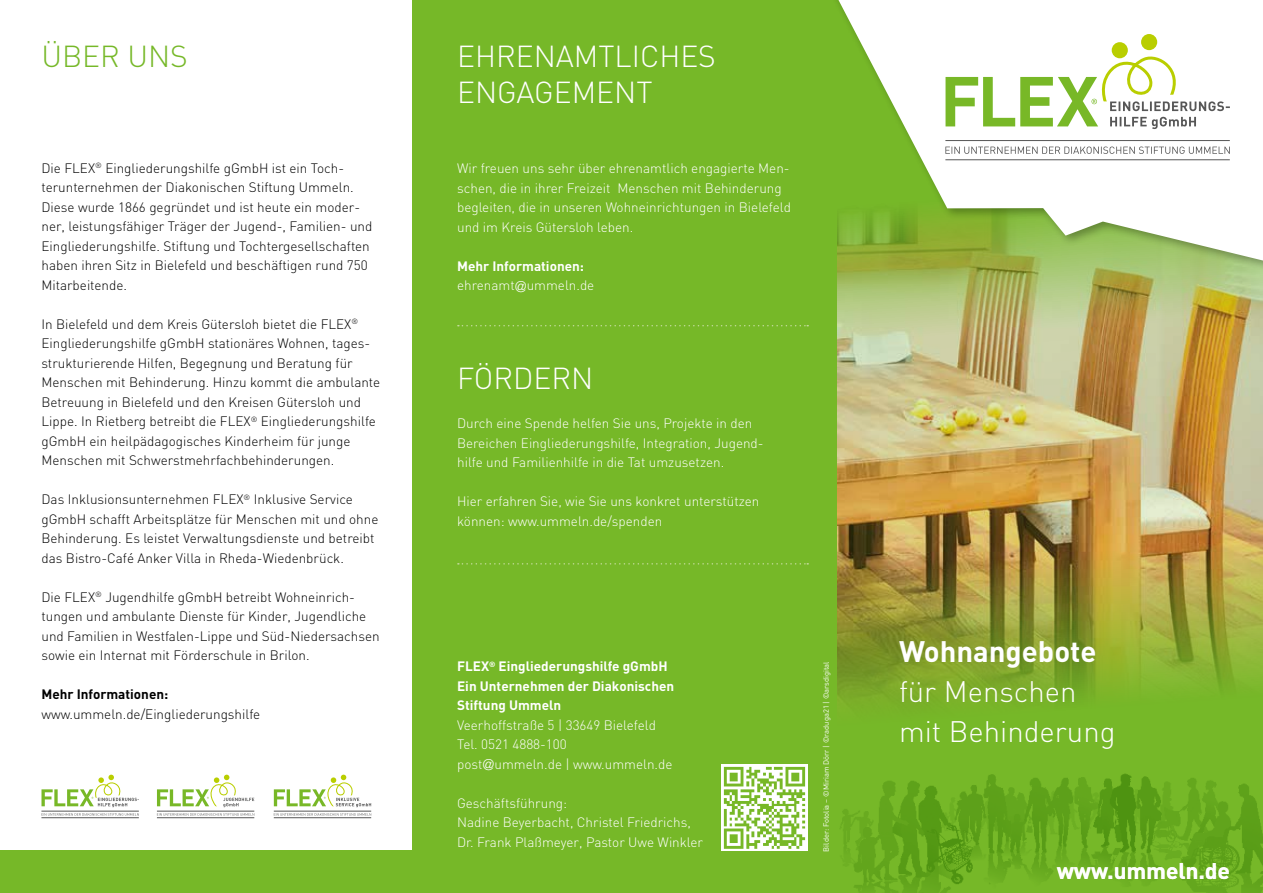
<style>
.page{position:relative;width:1263px;height:893px;background:#fff}
.page>*{position:absolute;margin:0;border:0;box-sizing:border-box;transform-origin:0 0}
.t1{font:300 30px/36px "DIN";color:#fff}
.t2{font:300 30px "DIN";color:#76b828}
.t3{font:300 29.25px/39.8px "DIN";color:#fff}
.t4{font:700 29.25px "DIN";color:#fff}
.t5{font:700 22.5px "DIN";color:#fff}
.t6{font:300 13.5px/19.5px "DIN";color:#000}
.t7{font:300 13.5px/19.5px "DIN";color:#fff}
.t8{font:700 13.5px/19.5px "DIN";color:#fff}
.t9{font:700 13.5px "DIN";color:#000}
.t10{font:7.5px "DIN";color:#fff}
.s1{font-weight:300}
.s2{font-family:"Helvetica Neue";font-weight:300;font-size:15px}
.s3{font-family:"Helvetica Neue";font-size:15px}
</style>
<div class="page">
<div style="left:412px;top:0;width:851px;height:893px;background:#76b828"></div>
<img style="left:838px;top:275px;width:425px;height:430px">
<div style="left:0;top:850px;width:838px;height:43px;background:#76b828"></div>
<img style="left:840px;top:773px;width:423px;height:120px">
<div style="left:828px;top:0;width:435px;height:275px;background:#000;opacity:.3"></div>
<svg style="left:838px;top:0;width:425px;height:261px;fill:#fff"></svg>
<div style="left:1141px;top:34px;width:16px;height:16px;background:#b9ce00;border-radius:50%"></div>
<div style="left:1112px;top:42px;width:16px;height:16px;background:#b9ce00;border-radius:50%"></div>
<hr style="left:945px;top:140px;width:285px;height:1px;background:#565656">
<hr style="left:945px;top:159px;width:285px;height:1px;background:#565656">
<svg style="left:945px;top:147px;width:285px;height:7px;background:#d3d3d3"></svg>
<svg style="left:945px;top:54px;width:285px;height:75px;background:#dee9cb"></svg>
<img style="left:721px;top:764px;width:87px;height:86px">
<svg style="left:458px;top:325px;width:350px;height:1px"></svg>
<hr style="left:41px;top:811px;width:98px;height:1px;background:#565656">
<hr style="left:41px;top:817px;width:98px;height:1px;background:#565656">
<svg style="left:41px;top:813px;width:98px;height:3px"></svg>
<svg style="left:41px;top:775px;width:98px;height:32px"></svg>
<hr style="left:157px;top:811px;width:97px;height:1px;background:#565656">
<hr style="left:157px;top:817px;width:97px;height:1px;background:#565656">
<svg style="left:157px;top:813px;width:97px;height:3px"></svg>
<svg style="left:157px;top:775px;width:97px;height:32px"></svg>
<hr style="left:274px;top:811px;width:97px;height:1px;background:#565656">
<hr style="left:274px;top:817px;width:97px;height:1px;background:#565656">
<svg style="left:274px;top:813px;width:97px;height:3px"></svg>
<svg style="left:274px;top:775px;width:97px;height:32px"></svg>
<svg style="left:458px;top:563px;width:350px;height:2px"></svg>
<h1 class="t2" style="left:41px;top:38px;width:148px">ÜBER UNS</h1>
<h1 class="t1" style="left:457px;top:38px;width:260px">EHRENAMTLICHES<br>ENGAGEMENT</h1>
<p class="t6" style="left:41px;top:158px;width:332px">Die FLEX<sup>®</sup> Eingliederungshilfe gGmbH ist ein Toch&shy;terunternehmen der Diakonischen Stiftung Ummeln.<br>Diese wurde 1866 gegründet und ist heute ein moder&shy;ner, leistungsfähiger Träger der Jugend-, Familien- und Eingliederungshilfe. Stiftung und Tochtergesellschaften haben ihren Sitz in Bielefeld und beschäftigen rund 750<br>Mitarbeitende.</p>
<p class="t6" style="left:41px;top:314px;width:340px">In Bielefeld und dem Kreis Gütersloh bietet die FLEX<sup>® </sup>Eingliederungshilfe gGmbH stationäres Wohnen, tages&shy;strukturierende Hilfen, Begegnung und Beratung für Menschen mit Behinderung. Hinzu kommt die ambulante Betreuung in Bielefeld und den Kreisen Gütersloh und Lippe. In Rietberg betreibt die FLEX<sup>®</sup> Eingliederungshilfe gGmbH ein heilpädagogisches Kinderheim für junge Menschen mit Schwerstmehrfachbehinderungen.</p>
<p class="t6" style="left:41px;top:490px;width:338px">Das Inklusionsunternehmen FLEX<sup>®</sup> Inklusive Service gGmbH schafft Arbeitsplätze für Menschen mit und ohne Behinderung. Es leistet Verwaltungsdienste und betreibt das Bistro-Café Anker Villa in Rheda-Wiedenbrück.</p>
<p class="t6" style="left:41px;top:587px;width:340px">Die FLEX<sup>®</sup> Jugendhilfe gGmbH betreibt Wohneinrich&shy;tungen und ambulante Dienste für Kinder, Jugendliche und Familien in Westfalen-Lippe und Süd-Niedersachsen sowie ein Internat mit Förderschule in Brilon.</p>
<p class="t9" style="left:41px;top:686px;width:128px">Mehr Informationen:</p>
<p class="t6" style="left:41px;top:704px;width:220px">www.ummeln.de/Eingliederungshilfe</p>
<p class="t7" style="left:457px;top:158px;width:335px">Wir freuen uns sehr über ehrenamtlich engagierte Men&shy;schen, die in ihrer Freizeit Menschen mit Behinderung begleiten, die in unseren Wohneinrichtungen in Bielefeld und im Kreis Gütersloh leben.</p>
<p class="t8" style="left:457px;top:255px;width:139px">Mehr Informationen: <span class="s1">ehrenamt</span><span class="s2">@</span><span class="s1">ummeln.de</span></p>
<h1 class="t1" style="left:457px;top:360px;width:138px">FÖRDERN</h1>
<p class="t7" style="left:457px;top:413px;width:308px">Durch eine Spende helfen Sie uns, Projekte in den<br>Bereichen Eingliederungshilfe, Integration, Jugend&shy;hilfe und Familienhilfe in die Tat umzusetzen.</p>
<p class="t7" style="left:457px;top:491px;width:304px">Hier erfahren Sie, wie Sie uns konkret unterstützen können: www.ummeln.de/spenden</p>
<p class="t8" style="left:457px;top:656px;width:219px">FLEX<sup>®</sup> Eingliederungshilfe gGmbH<br>Ein Unternehmen der Diakonischen<br>Stiftung Ummeln</p>
<p class="t7" style="left:457px;top:715px;width:217px">Veerhoffstraße 5 | 33649 Bielefeld<br>Tel. 0521 4888-100 post<span class="s3">@</span>ummeln.de | www.ummeln.de</p>
<p class="t7" style="left:457px;top:793px;width:247px">Geschäftsführung:<br>Nadine Beyerbacht, Christel Friedrichs,<br>Dr. Frank Plaßmeyer, Pastor Uwe Winkler</p>
<p class="t10" style="left:821px;top:851px;width:192px;rotate:-90deg">Bilder: Fotolia – ©Miriam Dörr | ©raduga21 | ©arsdigital</p>
<h2 class="t4" style="left:899px;top:632px;width:199px">Wohnangebote</h2>
<h2 class="t3" style="left:899px;top:671px;width:218px">für Menschen mit Behinderung</h2>
<h3 class="t5" style="left:1057px;top:857px;width:174px">www.ummeln.de</h3>
</div>
